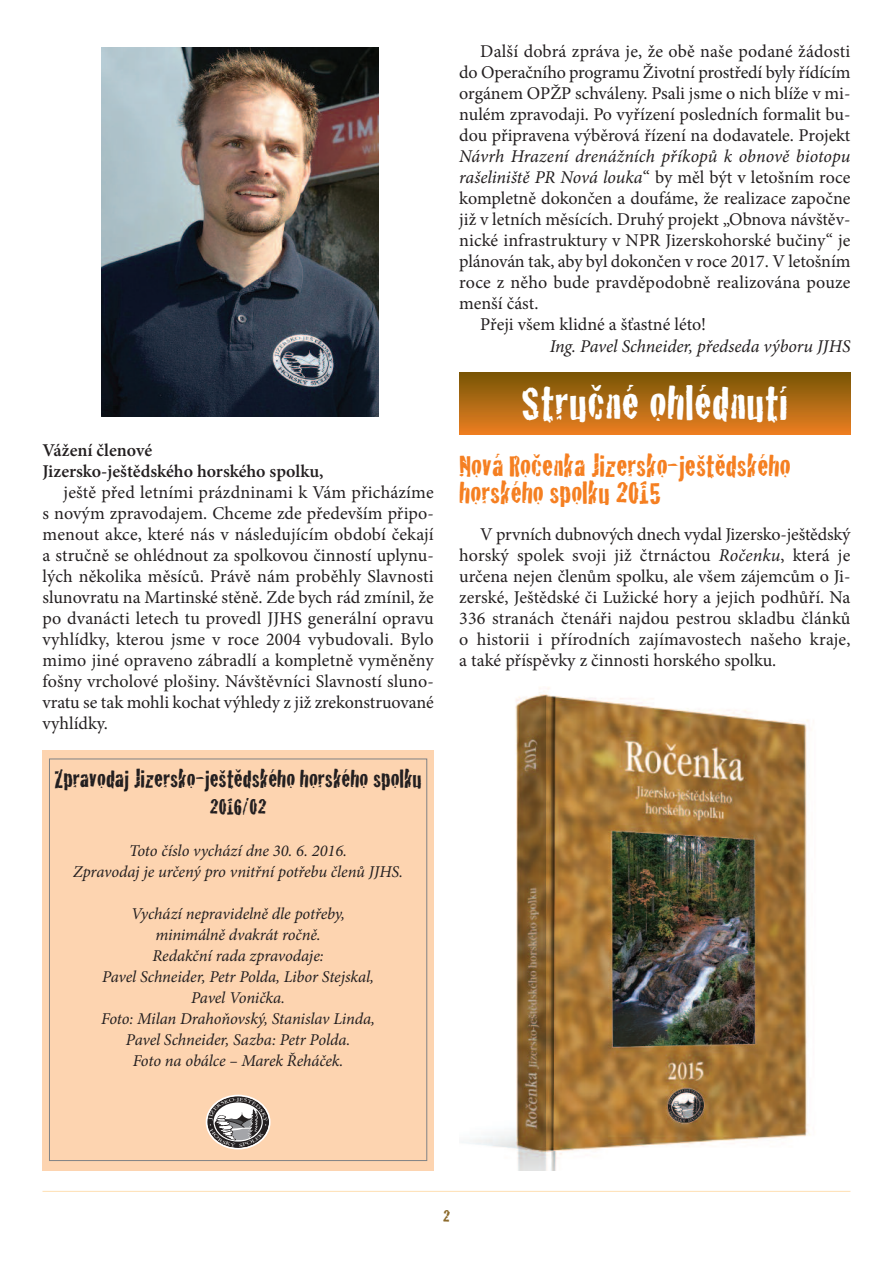
<style>
.page{position:relative;width:893px;height:1263px;background:#fff}
.page>*{position:absolute;margin:0;border:0;box-sizing:border-box;transform-origin:0 0}
.t1{font:49.5px "Cracked";letter-spacing:.01em;color:#fff}
.t2{font:31.5px/27px "Cracked";color:#f57f21}
.t3{font:25.5px "Cracked";color:#231f20}
.t4{font:22.5px "Cracked";color:#231f20}
.t5{font:18px/21px "Minion Pro";color:#231f20;text-align:justify}
.t6{font:italic 18px "Minion Pro";color:#231f20}
.t7{font:600 18px/21px "Minion Pro";letter-spacing:-.005em;color:#231f20}
.t8{font:18px "Cracked";color:#8d6b2d}
.t9{font:italic 16.5px/21px "Minion Pro";letter-spacing:-.01em;color:#231f20;text-align:center}
.s1{font-style:normal}
.s2{font-style:italic}
</style>
<div class="page">
<hr style="left:43px;top:1191px;width:807px;height:1px;background:#fedfb2">
<img style="left:461px;top:687px;width:349px;height:483px">
<img style="left:101px;top:47px;width:278px;height:370px">
<div style="left:43px;top:750px;width:391px;height:420px;background:#fdd4b0"></div>
<div style="left:49px;top:759px;width:378px;height:402px;border:1px solid #808285"></div>
<div style="left:459px;top:372px;width:391px;height:63px;background:linear-gradient(to bottom,#765506,#ed7f22)"></div>
<svg style="left:206px;top:1095px;width:65px;height:54px"></svg>
<p class="t7" style="left:43px;top:442px;width:283px">Vážení členové<br>Jizersko-ještědského horského spolku,</p>
<p class="t5" style="left:43px;top:484px;width:393px;text-indent:21px">ještě před letními prázdninami k Vám přicházíme s novým zpravodajem. Chceme zde především připo&shy;menout akce, které nás v následujícím období čekají a stručně se ohlédnout za spolkovou činností uplynu&shy;lých několika měsíců. Právě nám proběhly Slavnosti slunovratu na Martinské stěně. Zde bych rád zmínil, že po dvanácti letech tu provedl JJHS generální opravu vyhlídky, kterou jsme v roce 2004 vybudovali. Bylo mimo jiné opraveno zábradlí a kompletně vyměněny fošny vrcholové plošiny. Návštěvníci Slavností sluno&shy;vratu se tak mohli kochat výhledy z již zrekonstruované vyhlídky.</p>
<h3 class="t3" style="left:55px;top:765px;width:369px">Zpravodaj Jizersko-ještědského horského spolku</h3>
<p class="t4" style="left:210px;top:795px;width:59px">2016/02</p>
<p class="t9" style="left:73px;top:841px;width:332px">Toto číslo vychází dne 30. 6. 2016.<br>Zpravodaj je určený pro vnitřní potřebu členů JJHS.</p>
<p class="t9" style="left:101px;top:904px;width:275px">Vychází nepravidelně dle potřeby, minimálně dvakrát ročně.<br>Redakční rada zpravodaje:<br>Pavel Schneider, Petr Polda, Libor Stejskal,<br>Pavel Vonička.<br>Foto: Milan Drahoňovský, Stanislav Linda,<br>Pavel Schneider, Sazba: Petr Polda.<br>Foto na obálce – Marek Řeháček.</p>
<p class="t5" style="left:459px;top:43px;width:393px;text-indent:21px">Další dobrá zpráva je, že obě naše podané žádosti do Operačního programu Životní prostředí byly řídícím orgánem OPŽP schváleny. Psali jsme o nich blíže v mi&shy;nulém zpravodaji. Po vyřízení posledních formalit bu&shy;dou připravena výběrová řízení na dodavatele. Projekt</p>
<p class="t6" style="left:459px;top:150px;width:393px">Návrh Hrazení drenážních příkopů k obnově biotopu</p>
<p class="t6" style="left:459px;top:171px;width:393px">rašeliniště PR Nová louka<span class="s1">“ by měl být v letošním roce</span></p>
<p class="t5" style="left:459px;top:190px;width:393px">kompletně dokončen a doufáme, že realizace započne</p>
<p class="t5" style="left:459px;top:211px;width:393px">již v letních měsících. Druhý projekt „Obnova návštěv-</p>
<p class="t5" style="left:459px;top:232px;width:393px">nické infrastruktury v NPR Jizerskohorské bučiny“ je</p>
<p class="t5" style="left:459px;top:253px;width:393px">plánován tak, aby byl dokončen v roce 2017. V letošním</p>
<p class="t5" style="left:459px;top:274px;width:393px">roce z něho bude pravděpodobně realizována pouze</p>
<p class="t5" style="left:459px;top:295px;width:81px">menší část.</p>
<p class="t5" style="left:480px;top:316px;width:227px">Přeji všem klidné a šťastné léto!</p>
<p class="t6" style="left:550px;top:339px;width:302px">Ing. Pavel Schneider, předseda výboru JJHS</p>
<h1 class="t1" style="left:522px;top:377px;width:268px">Stručné ohlédnutí</h1>
<h2 class="t2" style="left:459px;top:452px;width:333px">Nová Ročenka Jizersko-ještědského horského spolku 2015</h2>
<p class="t5" style="left:459px;top:526px;width:393px;text-indent:21px">V prvních dubnových dnech vydal Jizersko-ještědský horský spolek svoji již čtrnáctou <span class="s2">Ročenku</span>, která je určena nejen členům spolku, ale všem zájemcům o Ji&shy;zerské, Ještědské či Lužické hory a jejich podhůří. Na 336 stranách čtenáři najdou pestrou skladbu článků o historii i přírodních zajímavostech našeho kraje, a také příspěvky z činnosti horského spolku.</p>
<p class="t8" style="left:443px;top:1207px;width:9px">2</p>
</div>
